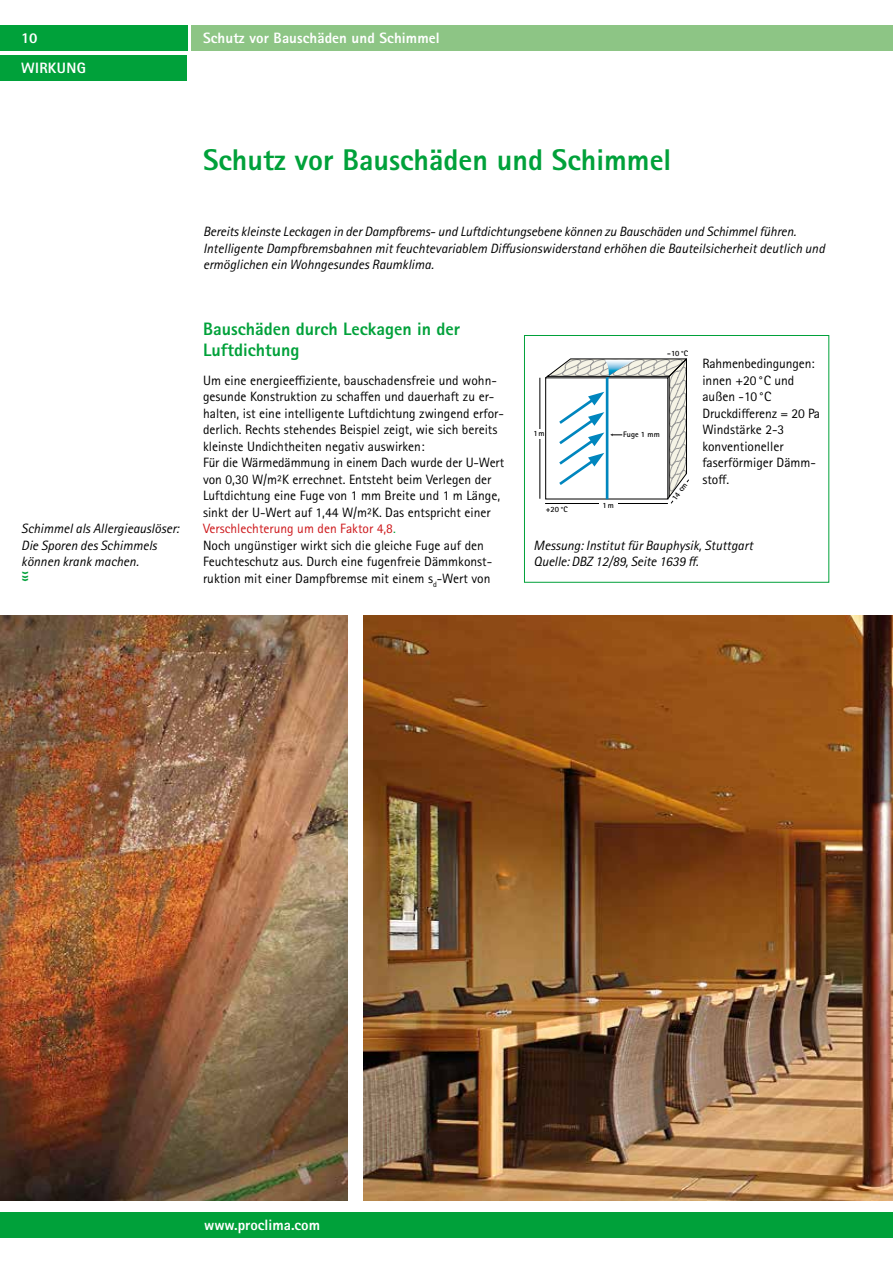
<style>
.page{position:relative;width:893px;height:1263px;background:#fff}
.page>*{position:absolute;margin:0;border:0;box-sizing:border-box;transform-origin:0 0}
.t1{font:800 30px "Rotis Sans Serif Pro";color:#00a13a}
.t2{font:800 18px/21px "Rotis Sans Serif Pro";color:#00a13a}
.t3{font:800 15px "Rotis Sans Serif Pro";letter-spacing:.005em;color:#fff}
.t4{font:800 15px "Rotis Sans Serif Pro";color:#00a13a}
.t5{font:13.5px/16.5px "Rotis Sans Serif Pro";color:#000}
.t6{font:italic 13.5px/16.5px "Rotis Sans Serif Pro";color:#000}
.t7{font:700 7.95px "Agfa Rotis Sans Serif";color:#000}
.s1{color:#cd171a}
.s2{color:#00a13a}
</style>
<div class="page">
<div style="left:0;top:1212px;width:893px;height:25px;background:#00a13a"></div>
<div style="left:191px;top:26px;width:702px;height:25px;background:#8dc585"></div>
<div style="left:0;top:55px;width:187px;height:26px;background:#00a13a"></div>
<div style="left:0;top:26px;width:187px;height:25px;background:#00a13a"></div>
<div style="left:524px;top:335px;width:305px;height:248px;border:1px solid #00a13a"></div>
<hr style="left:540px;top:378px;width:1px;height:121px;background:#000">
<div style="left:530px;top:429px;width:14px;height:10px;background:#fff"></div>
<svg style="left:545px;top:358px;width:144px;height:146px"></svg>
<img style="left:0;top:616px;width:348px;height:584px">
<img style="left:364px;top:616px;width:529px;height:584px">
<p class="t3" style="left:21px;top:29px;width:18px">10</p>
<p class="t3" style="left:21px;top:59px;width:66px">WIRKUNG</p>
<p class="t3" style="left:203px;top:29px;width:238px">Schutz vor Bauschäden und Schimmel</p>
<p class="t6" style="left:21px;top:520px;width:159px">Schimmel als Allergieauslöser:<br>Die Sporen des Schimmels können krank machen.</p>
<p class="t4" style="left:36px;top:571px;width:12px;rotate:90deg">›››</p>
<h1 class="t1" style="left:203px;top:141px;width:470px">Schutz vor Bauschäden und Schimmel</h1>
<p class="t6" style="left:203px;top:223px;width:623px">Bereits kleinste Leckagen in der Dampfbrems- und Luftdichtungsebene können zu Bauschäden und Schimmel führen.<br>Intelligente Dampfbremsbahnen mit feuchtevariablem Diffusionswiderstand erhöhen die Bauteilsicherheit deutlich und ermöglichen ein Wohngesundes Raumklima.</p>
<h2 class="t2" style="left:203px;top:318px;width:258px">Bauschäden durch Leckagen in der<br>Luftdichtung</h2>
<p class="t5" style="left:203px;top:372px;width:303px">Um eine energieeffiziente, bauschadensfreie und wohn&shy;gesunde Konstruktion zu schaffen und dauerhaft zu er&shy;halten, ist eine intelligente Luftdichtung zwingend erfor&shy;derlich. Rechts stehendes Beispiel zeigt, wie sich bereits kleinste Undichtheiten negativ auswirken:<br>Für die Wärmedämmung in einem Dach wurde der U-Wert von 0,30 W/m²K errechnet. Entsteht beim Verlegen der Luftdichtung eine Fuge von 1 mm Breite und 1 m Länge, sinkt der U-Wert auf 1,44 W/m²K. Das entspricht einer <span class="s1">Verschlechterung um den Faktor 4,8</span><span class="s2">.<br></span>Noch ungünstiger wirkt sich die gleiche Fuge auf den Feuchteschutz aus. Durch eine fugenfreie Dämmkonst&shy;ruktion mit einer Dampfbremse mit einem s<sub>d</sub>-Wert von</p>
<p class="t7" style="left:534px;top:429px;width:12px">1m</p>
<p class="t7" style="left:546px;top:505px;width:24px">+20 °C</p>
<p class="t7" style="left:667px;top:348px;width:22px">-10 °C</p>
<p class="t7" style="left:623px;top:429px;width:38px">Fuge 1 mm</p>
<p class="t7" style="left:602px;top:500px;width:13px">1m</p>
<p class="t7" style="left:670px;top:496px;width:21px;rotate:-53deg">14 cm</p>
<p class="t5" style="left:702px;top:355px;width:119px">Rahmenbedingungen: innen +20 °C und außen -10°C<br>Druckdifferenz = 20 Pa<br>Windstärke 2-3 konventioneller faserförmiger Dämm&shy;stoff.</p>
<p class="t6" style="left:534px;top:537px;width:221px">Messung: Institut für Bauphysik, Stuttgart<br>Quelle: DBZ 12/89, Seite 1639 ff.</p>
<p class="t3" style="left:204px;top:1215px;width:118px">www.proclima.com</p>
</div>
